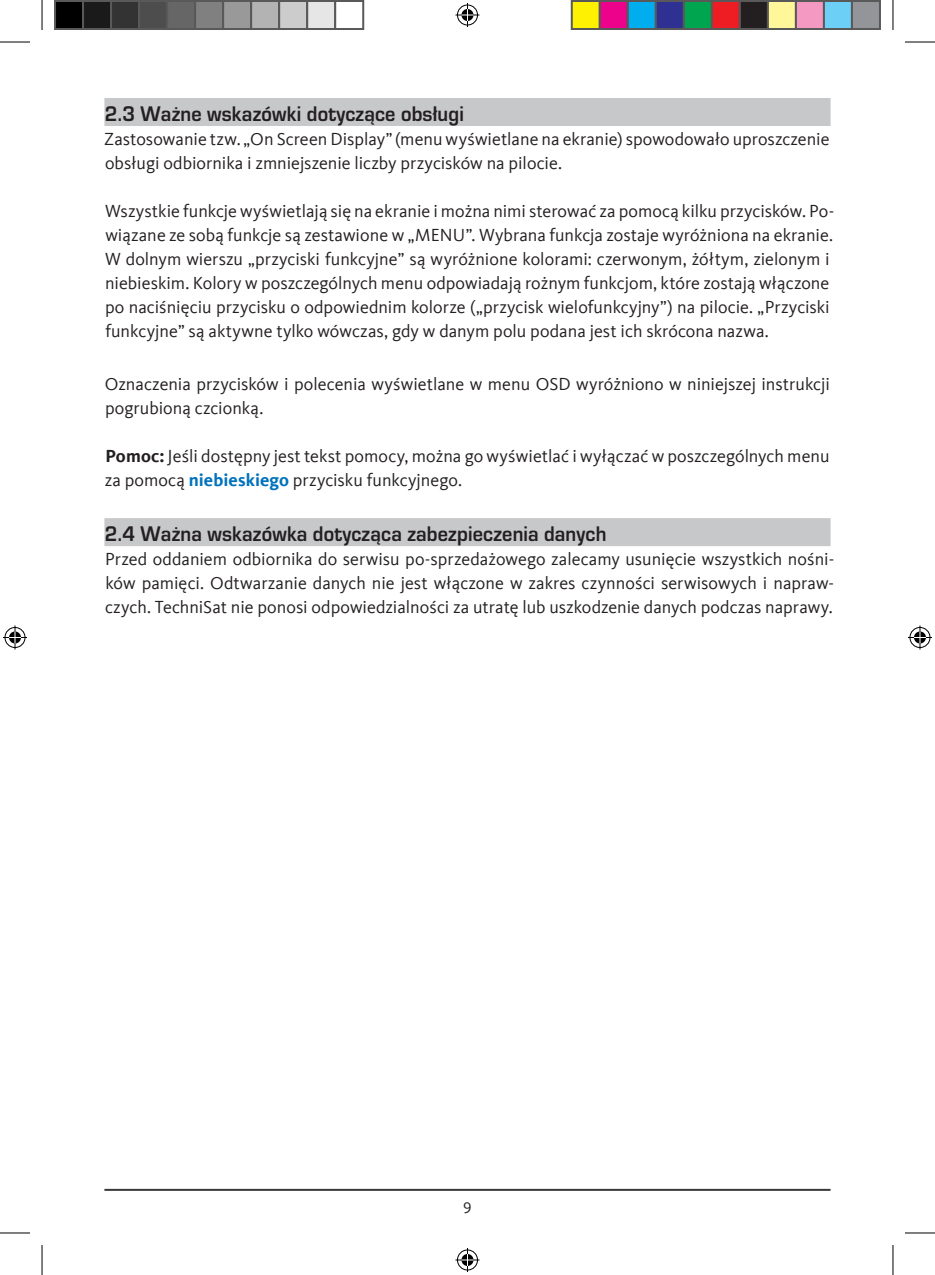
<style>
.page{position:relative;width:935px;height:1275px;background:#fff}
.page>*{position:absolute;margin:0;border:0;box-sizing:border-box;transform-origin:0 0}
.t1{font:700 22px "Eurostile OT";letter-spacing:.01em;color:#231f20;scale:.92 1}
.t2{font:18px/24px "Kievit OFC";color:#231f20}
.t3{font:16px "Kievit OFC";color:#231f20}
.s1{font-weight:700}
.s2{font-weight:700;color:#0072bc}
</style>
<div class="page">
<hr style="left:104px;top:1188px;width:726px;height:2px;background:#383839">
<div style="left:104px;top:98px;width:726px;height:28px;background:#c7c8ca"></div>
<div style="left:104px;top:518px;width:726px;height:28px;background:#c7c8ca"></div>
<hr style="left:0;top:42px;width:30px;height:1px;background:#000">
<hr style="left:904px;top:42px;width:30px;height:1px;background:#000">
<hr style="left:0;top:1232px;width:30px;height:1px;background:#000">
<hr style="left:904px;top:1232px;width:30px;height:1px;background:#000">
<hr style="left:42px;top:0;width:1px;height:30px;background:#000">
<hr style="left:42px;top:1245px;width:1px;height:30px;background:#000">
<hr style="left:892px;top:0;width:1px;height:30px;background:#000">
<hr style="left:892px;top:1245px;width:1px;height:30px;background:#000">
<svg style="left:455px;top:3px;width:24px;height:24px"></svg>
<svg style="left:455px;top:1248px;width:24px;height:24px"></svg>
<svg style="left:3px;top:625px;width:24px;height:24px"></svg>
<svg style="left:908px;top:625px;width:23px;height:24px"></svg>
<div style="left:55px;top:1px;width:28px;height:28px;background:#000"></div>
<div style="left:54px;top:0;width:30px;height:30px;border:2px solid #595959"></div>
<div style="left:83px;top:1px;width:28px;height:28px;background:#1a1a1a"></div>
<div style="left:82px;top:0;width:30px;height:30px;border:2px solid #595959"></div>
<div style="left:111px;top:1px;width:28px;height:28px;background:#333"></div>
<div style="left:110px;top:0;width:30px;height:30px;border:2px solid #595959"></div>
<div style="left:139px;top:1px;width:28px;height:28px;background:#4d4d4d"></div>
<div style="left:138px;top:0;width:30px;height:30px;border:2px solid #595959"></div>
<div style="left:167px;top:1px;width:28px;height:28px;background:#666"></div>
<div style="left:166px;top:0;width:30px;height:30px;border:2px solid #595959"></div>
<div style="left:195px;top:1px;width:28px;height:28px;background:#808080"></div>
<div style="left:194px;top:0;width:30px;height:30px;border:2px solid #595959"></div>
<div style="left:223px;top:1px;width:28px;height:28px;background:#999"></div>
<div style="left:222px;top:0;width:30px;height:30px;border:2px solid #595959"></div>
<div style="left:251px;top:1px;width:28px;height:28px;background:#b3b3b3"></div>
<div style="left:250px;top:0;width:30px;height:30px;border:2px solid #595959"></div>
<div style="left:279px;top:1px;width:28px;height:28px;background:#ccc"></div>
<div style="left:278px;top:0;width:30px;height:30px;border:2px solid #595959"></div>
<div style="left:307px;top:1px;width:28px;height:28px;background:#e6e6e6"></div>
<div style="left:306px;top:0;width:30px;height:30px;border:2px solid #595959"></div>
<div style="left:334px;top:0;width:30px;height:30px;border:2px solid #595959"></div>
<div style="left:571px;top:1px;width:28px;height:28px;background:#fff101"></div>
<div style="left:570px;top:0;width:30px;height:30px;border:2px solid #595959"></div>
<div style="left:599px;top:1px;width:28px;height:28px;background:#ed028c"></div>
<div style="left:598px;top:0;width:30px;height:30px;border:2px solid #595959"></div>
<div style="left:627px;top:1px;width:28px;height:28px;background:#00aeef"></div>
<div style="left:626px;top:0;width:30px;height:30px;border:2px solid #595959"></div>
<div style="left:655px;top:1px;width:28px;height:28px;background:#2e3092"></div>
<div style="left:654px;top:0;width:30px;height:30px;border:2px solid #595959"></div>
<div style="left:683px;top:1px;width:28px;height:28px;background:#00a54f"></div>
<div style="left:682px;top:0;width:30px;height:30px;border:2px solid #595959"></div>
<div style="left:711px;top:1px;width:28px;height:28px;background:#ee1d23"></div>
<div style="left:710px;top:0;width:30px;height:30px;border:2px solid #595959"></div>
<div style="left:739px;top:1px;width:28px;height:28px;background:#231f20"></div>
<div style="left:738px;top:0;width:30px;height:30px;border:2px solid #595959"></div>
<div style="left:767px;top:1px;width:28px;height:28px;background:#fff79a"></div>
<div style="left:766px;top:0;width:30px;height:30px;border:2px solid #595959"></div>
<div style="left:795px;top:1px;width:28px;height:28px;background:#f499c2"></div>
<div style="left:794px;top:0;width:30px;height:30px;border:2px solid #595959"></div>
<div style="left:823px;top:1px;width:28px;height:28px;background:#6bcff6"></div>
<div style="left:822px;top:0;width:30px;height:30px;border:2px solid #595959"></div>
<div style="left:851px;top:1px;width:28px;height:28px;background:#939598"></div>
<div style="left:850px;top:0;width:30px;height:30px;border:2px solid #595959"></div>
<p class="t1" style="left:105px;top:101px;width:391px">2.3 Ważne wskazówki dotyczące obsługi</p>
<p class="t2" style="left:104px;top:127px;width:727px">Zastosowanie tzw. „On Screen Display” (menu wyświetlane na ekranie) spowodowało uproszczenie obsługi odbiornika i zmniejszenie liczby przycisków na pilocie.</p>
<p class="t2" style="left:105px;top:199px;width:730px">Wszystkie funkcje wyświetlają się na ekranie i można nimi sterować za pomocą kilku przycisków. Po&shy;wiązane ze sobą funkcje są zestawione w „MENU”. Wybrana funkcja zostaje wyróżniona na ekranie.<br>W dolnym wierszu „przyciski funkcyjne” są wyróżnione kolorami: czerwonym, żółtym, zielonym i niebieskim. Kolory w poszczególnych menu odpowiadają rożnym funkcjom, które zostają włączone po naciśnięciu przycisku o odpowiednim kolorze („przycisk wielofunkcyjny”) na pilocie. „Przyciski funkcyjne” są aktywne tylko wówczas, gdy w danym polu podana jest ich skrócona nazwa.</p>
<p class="t2" style="left:105px;top:371px;width:726px">Oznaczenia przycisków i polecenia wyświetlane w menu OSD wyróżniono w niniejszej instrukcji pogrubioną czcionką.</p>
<p class="t2" style="left:105px;top:443px;width:726px"><span class="s1">Pomoc:</span> Jeśli dostępny jest tekst pomocy, można go wyświetlać i wyłączać w poszczególnych menu za pomocą <span class="s2">niebieskiego</span> przycisku funkcyjnego.</p>
<p class="t1" style="left:105px;top:521px;width:546px">2.4 Ważna wskazówka dotycząca zabezpieczenia danych</p>
<p class="t2" style="left:105px;top:547px;width:730px;text-align:justify">Przed oddaniem odbiornika do serwisu po-sprzedażowego zalecamy usunięcie wszystkich nośni&shy;ków pamięci. Odtwarzanie danych nie jest włączone w zakres czynności serwisowych i napraw&shy;czych. TechniSat nie ponosi odpowiedzialności za utratę lub uszkodzenie danych podczas naprawy.</p>
<p class="t3" style="left:463px;top:1197px;width:10px">9</p>
</div>
